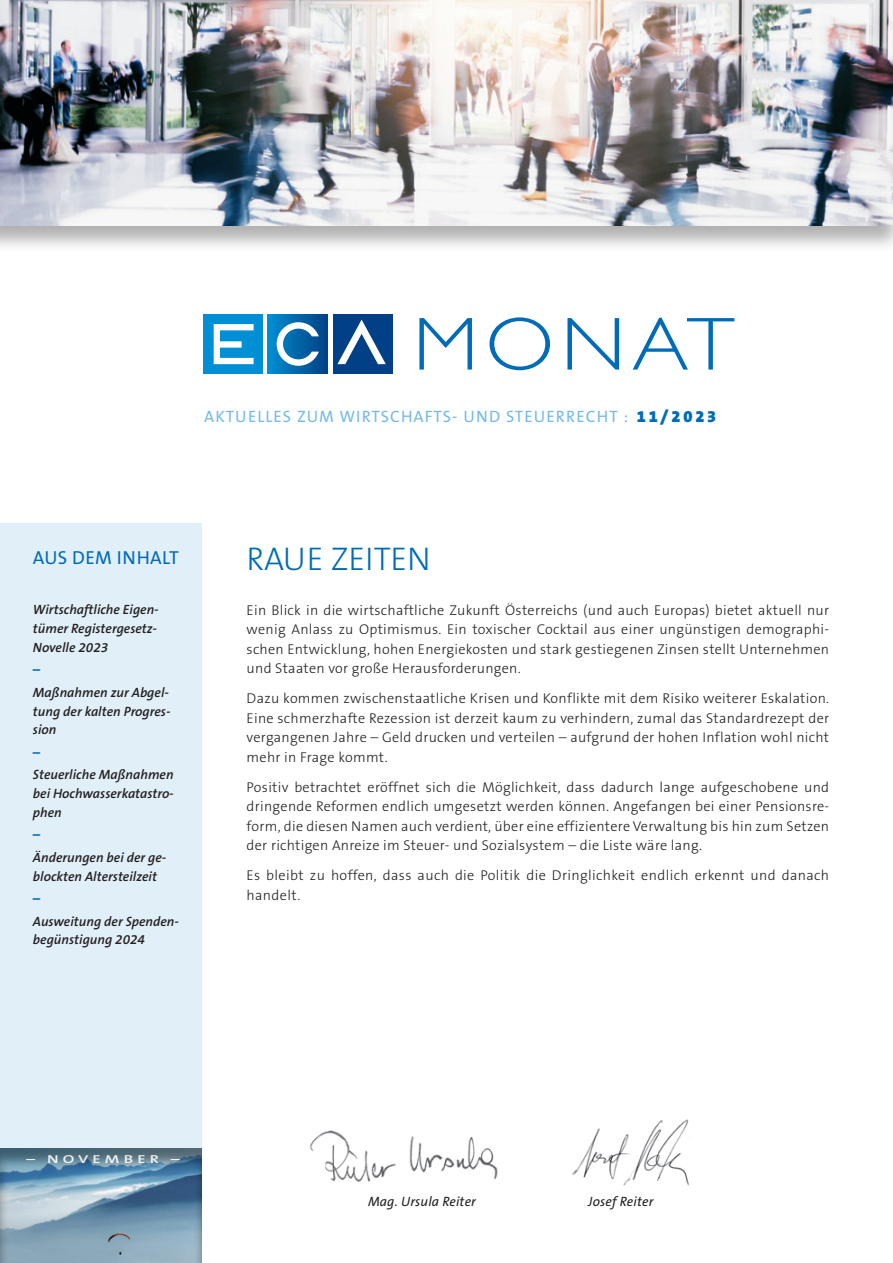
<style>
.page{position:relative;width:893px;height:1263px;background:#fff}
.page>*{position:absolute;margin:0;border:0;box-sizing:border-box;transform-origin:0 0}
.t1{font:300 75.45px "Gill Sans";letter-spacing:.08em;color:#006cb7;scale:1.11 1}
.t2{font:300 33px "The Sans B3";color:#006cb7}
.t3{font:18.9px "The Sans B5 Plain";letter-spacing:.02em;color:#006cb7}
.t4{font:16.5px "The Sans B5 Plain";letter-spacing:.065em;color:#76bae7}
.t5{font:900 16.5px "The Sans B9";letter-spacing:.17em;color:#006cb7}
.t6{font:300 14.25px/19.5px "The Sans B3";letter-spacing:.02em;color:#231f20;text-align:justify}
.t7{font:italic 600 13.5px/18.8px "The Sans B6";color:#231f20}
.t8{font:italic 13.5px "The Sans B5 Plain";letter-spacing:.01em;color:#231f20}
.t9{font:700 13.5px "The Sans B7";color:#006cb7}
.t10{font:600 11.55px "The Sans B6";letter-spacing:.25em;color:#fff;scale:1.43 1}
</style>
<div class="page">
<div style="left:0;top:523px;width:202px;height:625px;background:#e1eff9"></div>
<div style="left:0;top:1145px;width:203px;height:118px;background:#231f20;opacity:.5"></div>
<div style="left:203px;top:314px;width:60px;height:59px;background:#008fd5"></div>
<svg style="left:214px;top:324px;width:40px;height:40px"></svg>
<div style="left:268px;top:314px;width:60px;height:59px;background:linear-gradient(to right,#018ed2,#004184)"></div>
<svg style="left:277px;top:322px;width:42px;height:44px"></svg>
<div style="left:333px;top:314px;width:59px;height:59px;background:#014086"></div>
<svg style="left:337px;top:320px;width:49px;height:44px"></svg>
<div style="left:0;top:0;width:893px;height:253px;background:#231f20;opacity:.35"></div>
<img style="left:0;top:0;width:893px;height:225px">
<img style="left:310px;top:1130px;width:188px;height:52px">
<img style="left:572px;top:1119px;width:117px;height:67px">
<p class="t1" style="left:413px;top:302px;width:291px">MONAT</p>
<p class="t4" style="left:204px;top:408px;width:426px">AKTUELLES ZUM WIRTSCHAFTS- UND STEUERRECHT :</p>
<p class="t5" style="left:637px;top:407px;width:81px">11/2023</p>
<p class="t3" style="left:33px;top:547px;width:147px">AUS DEM INHALT</p>
<p class="t7" style="left:33px;top:601px;width:127px">Wirtschaftliche Eigen-</p>
<p class="t7" style="left:33px;top:620px;width:126px">tümer Registergesetz-<br>Novelle 2023</p>
<p class="t9" style="left:33px;top:663px;width:9px">–</p>
<p class="t7" style="left:33px;top:684px;width:139px;text-align:justify">Maßnahmen zur Abgel&shy;tung der kalten Progres&shy;sion</p>
<p class="t9" style="left:33px;top:745px;width:9px">–</p>
<p class="t7" style="left:33px;top:766px;width:142px;text-align:justify">Steuerliche Maßnahmen bei Hochwasserkatastro&shy;phen</p>
<p class="t9" style="left:33px;top:828px;width:9px">–</p>
<p class="t7" style="left:33px;top:849px;width:135px">Änderungen bei der ge&shy;blockten Altersteilzeit</p>
<p class="t9" style="left:33px;top:891px;width:9px">–</p>
<p class="t7" style="left:33px;top:912px;width:148px">Ausweitung der Spenden&shy;begünstigung 2024</p>
<p class="t2" style="left:247px;top:541px;width:186px">RAUE ZEITEN</p>
<p class="t6" style="left:247px;top:601px;width:584px">Ein Blick in die wirtschaftliche Zukunft Österreichs (und auch Europas) bietet aktuell nur wenig Anlass zu Optimismus. Ein toxischer Cocktail aus einer ungünstigen demographi&shy;schen Entwicklung, hohen Energiekosten und stark gestiegenen Zinsen stellt Unternehmen und Staaten vor große Herausforderungen.</p>
<p class="t6" style="left:247px;top:689px;width:584px">Dazu kommen zwischenstaatliche Krisen und Konflikte mit dem Risiko weiterer Eskalation.<br>Eine schmerzhafte Rezession ist derzeit kaum zu verhindern, zumal das Standardrezept der vergangenen Jahre – Geld drucken und verteilen – aufgrund der hohen Inflation wohl nicht mehr in Frage kommt.</p>
<p class="t6" style="left:247px;top:778px;width:584px">Positiv betrachtet eröffnet sich die Möglichkeit, dass dadurch lange aufgeschobene und dringende Reformen endlich umgesetzt werden können. Angefangen bei einer Pensionsre&shy;form, die diesen Namen auch verdient, über eine effizientere Verwaltung bis hin zum Setzen der richtigen Anreize im Steuer- und Sozialsystem – die Liste wäre lang.</p>
<p class="t6" style="left:247px;top:866px;width:584px">Es bleibt zu hoffen, dass auch die Politik die Dringlichkeit endlich erkennt und danach handelt.</p>
<p class="t10" style="left:26px;top:1153px;width:109px">– NOVEMBER –</p>
<p class="t8" style="left:368px;top:1194px;width:109px">Mag. Ursula Reiter</p>
<p class="t8" style="left:588px;top:1194px;width:67px">Josef Reiter</p>
</div>
